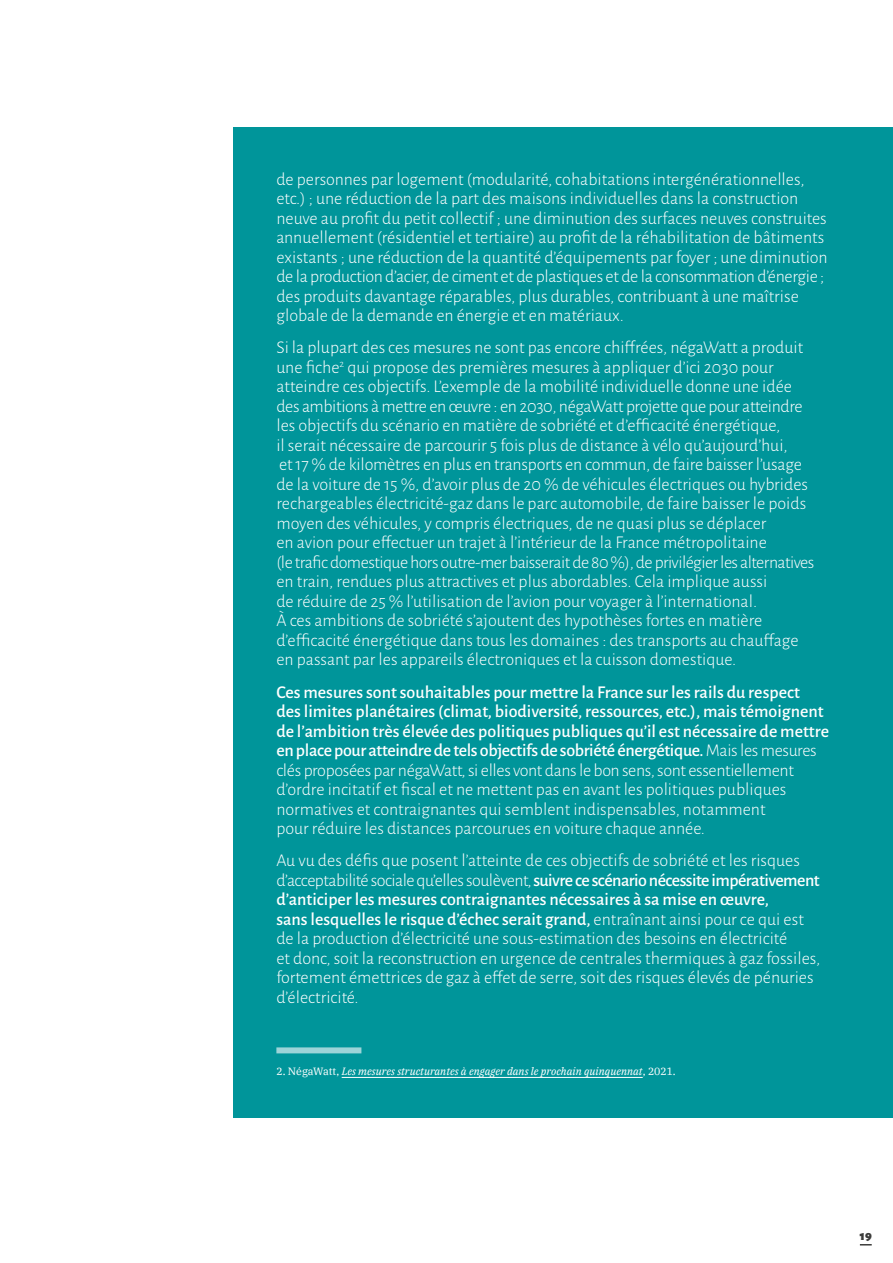
<style>
.page{position:relative;width:893px;height:1263px;background:#fff}
.page>*{position:absolute;margin:0;border:0;box-sizing:border-box;transform-origin:0 0}
.Encadré{font:300 18px/19.5px "Alegreya Sans";color:#fff}
.t1{font:900 13.5px "Alegreya Sans SC";color:#3c3c3b}
.Note{font:italic 10.5px "IBM Plex Serif";color:#fff}
.s1{font-weight:500}
.s2{font-style:normal}
</style>
<div class="page">
<div style="left:234px;top:128px;width:659px;height:990px;background:#00959a"></div>
<div style="left:276px;top:1047px;width:85px;height:6px;background:#9cd4d8"></div>
<hr style="left:342px;top:1077px;width:301px;height:1px;background:#fff">
<svg style="left:860px;top:1244px;width:12px;height:1px"></svg>
<p class="Encadré" style="left:276px;top:168px;width:553px">de personnes par logement (modularité, cohabitations intergénérationnelles, etc.) ; une réduction de la part des maisons individuelles dans la construction neuve au profit du petit collectif ; une diminution des surfaces neuves construites annuellement (résidentiel et tertiaire) au profit de la réhabilitation de bâtiments existants ; une réduction de la quantité d’équipements par foyer ; une diminution de la production d’acier, de ciment et de plastiques et de la consommation d’énergie ; des produits davantage réparables, plus durables, contribuant à une maîtrise globale de la demande en énergie et en matériaux.</p>
<p class="Encadré" style="left:276px;top:337px;width:540px">Si la plupart des ces mesures ne sont pas encore chiffrées, négaWatt a produit une fiche<sup>2</sup> qui propose des premières mesures à appliquer d’ici 2030 pour atteindre ces objectifs. L’exemple de la mobilité individuelle donne une idée des ambitions à mettre en œuvre : en 2030, négaWatt projette que pour atteindre les objectifs du scénario en matière de sobriété et d’efficacité énergétique,<br>il serait nécessaire de parcourir 5 fois plus de distance à vélo qu’aujourd’hui,<br>et 17 % de kilomètres en plus en transports en commun, de faire baisser l’usage de la voiture de 15 %, d’avoir plus de 20 % de véhicules électriques ou hybrides rechargeables électricité-gaz dans le parc automobile, de faire baisser le poids moyen des véhicules, y compris électriques, de ne quasi plus se déplacer<br>en avion pour effectuer un trajet à l’intérieur de la France métropolitaine<br>(le trafic domestique hors outre-mer baisserait de 80 %), de privilégier les alternatives en train, rendues plus attractives et plus abordables. Cela implique aussi<br>de réduire de 25 % l’utilisation de l’avion pour voyager à l’international.<br>À ces ambitions de sobriété s’ajoutent des hypothèses fortes en matière d’efficacité énergétique dans tous les domaines : des transports au chauffage en passant par les appareils électroniques et la cuisson domestique.</p>
<p class="Encadré" style="left:276px;top:681px;width:554px"><span class="s1">Ces mesures sont souhaitables pour mettre la France sur les rails du respect<br>des limites planétaires (climat, biodiversité, ressources, etc.), mais témoignent de l’ambition très élevée des politiques publiques qu’il est nécessaire de mettre en place pour atteindre de tels objectifs de sobriété énergétique.</span> Mais les mesures clés proposées par négaWatt, si elles vont dans le bon sens, sont essentiellement d’ordre incitatif et fiscal et ne mettent pas en avant les politiques publiques normatives et contraignantes qui semblent indispensables, notamment<br>pour réduire les distances parcourues en voiture chaque année.</p>
<p class="Encadré" style="left:276px;top:850px;width:545px">Au vu des défis que posent l’atteinte de ces objectifs de sobriété et les risques d’acceptabilité sociale qu’elles soulèvent, <span class="s1">suivre ce scénario nécessite impérativement d’anticiper les mesures contraignantes nécessaires à sa mise en œuvre,<br>sans lesquelles le risque d’échec serait grand,</span> entraînant ainsi pour ce qui est de la production d’électricité une sous-estimation des besoins en électricité<br>et donc, soit la reconstruction en urgence de centrales thermiques à gaz fossiles, fortement émettrices de gaz à effet de serre, soit des risques élevés de pénuries d’électricité.</p>
<p class="Note" style="left:276px;top:1063px;width:401px"><span class="s2">2. NégaWatt,</span> Les mesures structurantes à engager dans le prochain quinquennat<span class="s2">, 2021.</span></p>
<p class="t1" style="left:860px;top:1224px;width:13px">19</p>
</div>
